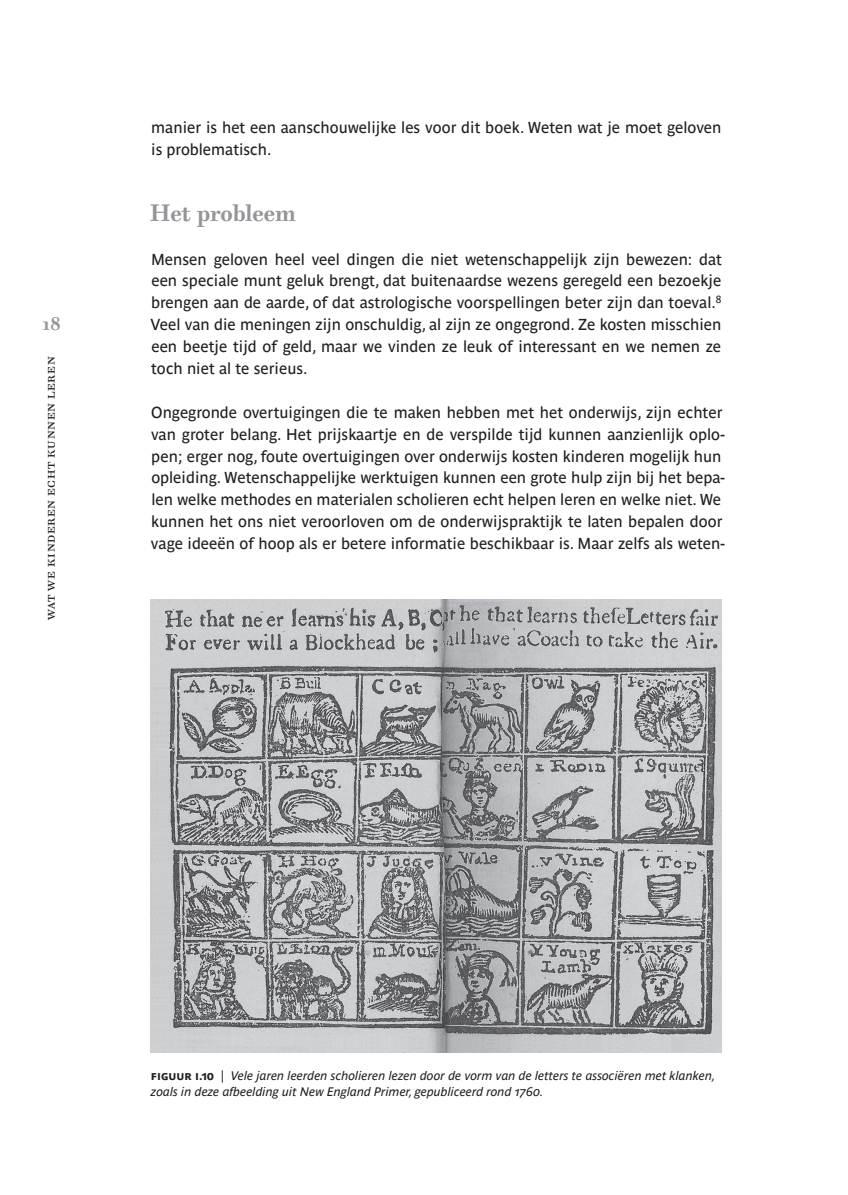
<style>
.page{position:relative;width:848px;height:1195px;background:#fff}
.page>*{position:absolute;margin:0;border:0;box-sizing:border-box;transform-origin:0 0}
.t1{font:700 22.75px "Walbaum 10 Pro";color:#939598}
.t2{font:700 17.5px "Walbaum 10 Pro";color:#939598}
.t3{font:15.75px/21.9px "Parisine Ptf";color:#231f20}
.t4{font:14px "Walbaum 10 Pro";letter-spacing:.045em;color:#231f20}
.t5{font:italic 12.25px/15.8px "Parisine Ptf";color:#231f20}
.s1{font-weight:700;font-style:normal}
.s2{font-style:normal}
</style>
<div class="page">
<img style="left:151px;top:600px;width:570px;height:452px">
<p class="t2" style="left:43px;top:312px;width:20px">18</p>
<p class="t4" style="left:40px;top:619px;width:265px;rotate:-90deg">wat we kinderen echt kunnen leren</p>
<p class="t3" style="left:151px;top:115px;width:571px">manier is het een aanschouwelijke les voor dit boek. Weten wat je moet geloven is problematisch.</p>
<h1 class="t1" style="left:150px;top:198px;width:148px">Het probleem</h1>
<p class="t3" style="left:150px;top:247px;width:573px;text-align:justify">Mensen geloven heel veel dingen die niet wetenschappelijk zijn bewezen: dat een speciale munt geluk brengt, dat buitenaardse wezens geregeld een bezoekje brengen aan de aarde, of dat astrologische voorspellingen beter zijn dan toeval.<sup>8<br></sup>Veel van die meningen zijn onschuldig, al zijn ze ongegrond. Ze kosten misschien een beetje tijd of geld, maar we vinden ze leuk of interessant en we nemen ze toch niet al te serieus.</p>
<p class="t3" style="left:151px;top:400px;width:575px">Ongegronde overtuigingen die te maken hebben met het onderwijs, zijn echter van groter belang. Het prijskaartje en de verspilde tijd kunnen aanzienlijk oplo&shy;pen; erger nog, foute overtuigingen over onderwijs kosten kinderen mogelijk hun opleiding. Wetenschappelijke werktuigen kunnen een grote hulp zijn bij het bepa&shy;len welke methodes en materialen scholieren echt helpen leren en welke niet. We kunnen het ons niet veroorloven om de onderwijspraktijk te laten bepalen door vage ideeën of hoop als er betere informatie beschikbaar is. Maar zelfs als weten-</p>
<p class="t5" style="left:151px;top:1067px;width:566px"><span class="s1">figuur I .10</span> <span class="s2">|</span> Vele jaren leerden scholieren lezen door de vorm van de letters te associëren met klanken, zoals in deze afbeelding uit New England Primer, gepubliceerd rond 1760.</p>
</div>
